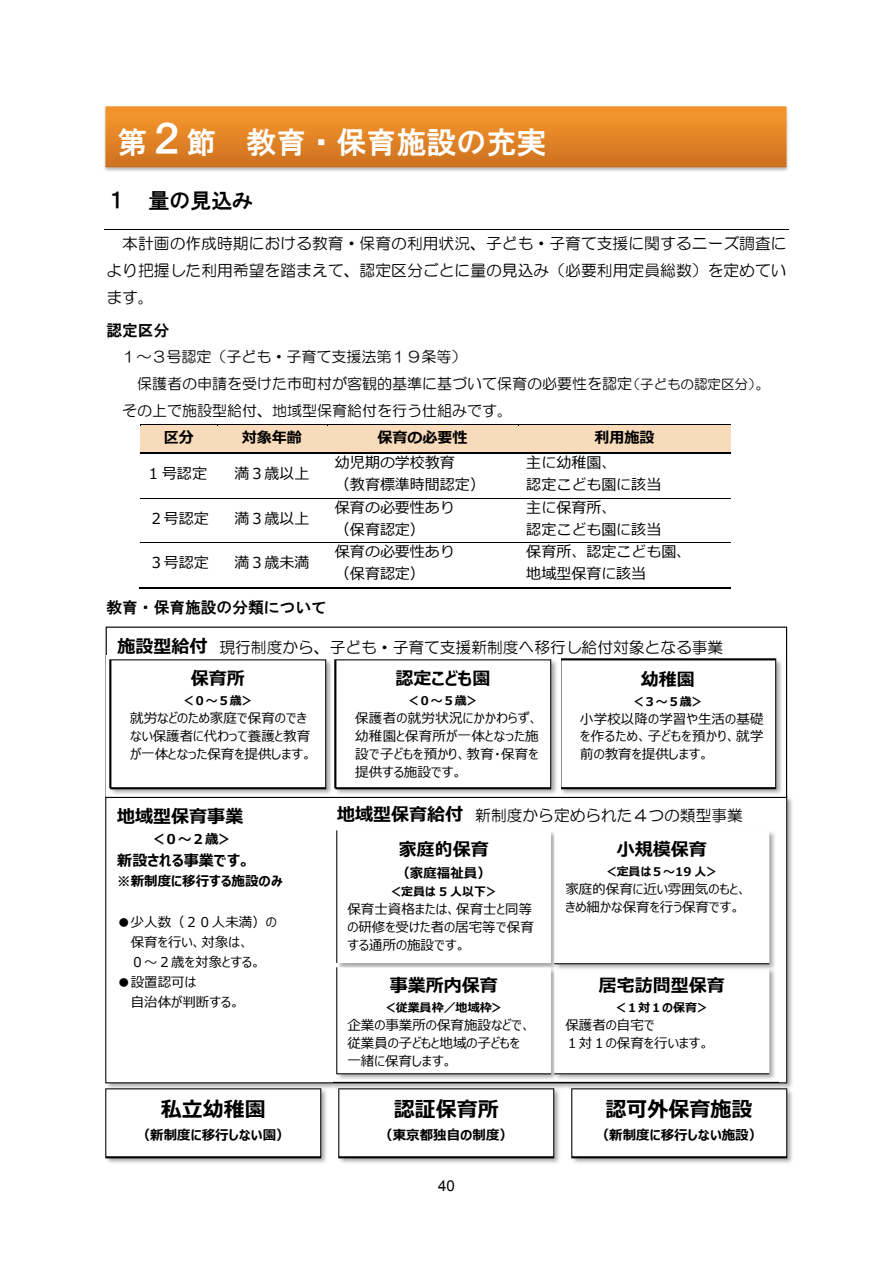
<style>
.page{position:relative;width:893px;height:1263px;background:#fff}
.page>*{position:absolute;margin:0;border:0;box-sizing:border-box;transform-origin:0 0}
.t1{font:39px "HGS Gothic E";color:#fff}
.t2{font:30px "HGS Gothic E";color:#fff}
.t3{font:700 21px "Meiryo UI";color:#000}
.t4{font:21px "HGS Gothic E";color:#000}
.t5{font:700 18px/32.2px "Meiryo UI";color:#000}
.t6{font:15.75px/27px "HG Maru Gothic MPRO";color:#000;text-align:justify}
.t7{font:15.75px "HGS Gothic E";color:#000}
.t8{font:15px/21.9px "Meiryo";color:#000}
.t9{font:15px/27px "HG Maru Gothic MPRO";color:#000}
.t10{font:700 15px "Meiryo";color:#000}
.t11{font:700 15px "Meiryo UI";color:#000}
.t12{font:15px "Arial";color:#000}
.t13{font:13.5px/17.9px "Meiryo UI";color:#000}
.t14{font:700 13.5px "Meiryo UI";color:#000}
.t15{font:13.5px "HG Maru Gothic MPRO";color:#000}
.t16{font:700 12px "Meiryo UI";color:#000}
.s1{font-size:13.5px}
</style>
<div class="page">
<hr style="left:104px;top:229px;width:685px;height:1px;background:#000">
<div style="left:141px;top:426px;width:76px;height:26px;background:#f8dbba"></div>
<div style="left:217px;top:426px;width:110px;height:26px;background:#f8dbba"></div>
<div style="left:327px;top:426px;width:191px;height:26px;background:#f8dbba"></div>
<div style="left:518px;top:426px;width:213px;height:26px;background:#f8dbba"></div>
<hr style="left:141px;top:424px;width:76px;height:2px;background:#000">
<hr style="left:217px;top:424px;width:110px;height:2px;background:#000">
<hr style="left:327px;top:424px;width:191px;height:2px;background:#000">
<hr style="left:518px;top:424px;width:213px;height:2px;background:#000">
<hr style="left:141px;top:452px;width:590px;height:2px;background:#000">
<hr style="left:141px;top:498px;width:590px;height:1px;background:#000">
<hr style="left:141px;top:542px;width:590px;height:1px;background:#000">
<hr style="left:140px;top:587px;width:77px;height:1px;background:#000">
<hr style="left:216px;top:587px;width:111px;height:1px;background:#000">
<hr style="left:326px;top:587px;width:192px;height:1px;background:#000">
<hr style="left:517px;top:587px;width:214px;height:1px;background:#000">
<img style="left:104px;top:106px;width:684px;height:65px">
<img style="left:105px;top:793px;width:687px;height:295px">
<svg style="left:106px;top:626px;width:681px;height:171px"></svg>
<img style="left:107px;top:655px;width:225px;height:142px">
<img style="left:561px;top:655px;width:225px;height:142px">
<img style="left:332px;top:655px;width:229px;height:142px">
<img style="left:333px;top:827px;width:218px;height:136px">
<img style="left:333px;top:963px;width:218px;height:119px">
<img style="left:551px;top:972px;width:228px;height:110px">
<img style="left:551px;top:827px;width:228px;height:145px">
<img style="left:568px;top:1084px;width:224px;height:79px">
<img style="left:335px;top:1084px;width:229px;height:79px">
<img style="left:105px;top:1084px;width:226px;height:79px">
<h2 class="t2" style="left:117px;top:127px;width:31px">第</h2>
<h1 class="t1" style="left:147px;top:119px;width:40px">２</h1>
<h2 class="t2" style="left:187px;top:127px;width:31px">節</h2>
<h2 class="t2" style="left:246px;top:127px;width:301px">教育・保育施設の充実</h2>
<h3 class="t4" style="left:148px;top:190px;width:106px">量の見込み</h3>
<h3 class="t4" style="left:106px;top:190px;width:22px">１</h3>
<p class="t6" style="left:106px;top:230px;width:682px;text-indent:16px">本計画の作成時期における教育・保育の利用状況、子ども・子育て支援に関するニーズ調査により把握した利用希望を踏まえて、認定区分ごとに量の見込み（必要利用定員総数）を定めています。</p>
<p class="t7" style="left:106px;top:322px;width:64px">認定区分</p>
<p class="t9" style="left:121px;top:344px;width:346px">１～３号認定（子ども・子育て支援法第１９条等(</p>
<p class="t9" style="left:748px;top:371px;width:24px">。<span class="s1">(</span></p>
<p class="t9" style="left:122px;top:371px;width:511px;text-indent:15px">保護者の申請を受けた市町村が客観的基準に基づいて保育の必要性を認定その上で施設型給付、地域型保育給付を行う仕組みです。</p>
<p class="t10" style="left:594px;top:427px;width:62px">利⽤施設</p>
<p class="t15" style="left:627px;top:378px;width:123px">（子どもの認定区分</p>
<p class="t10" style="left:242px;top:427px;width:62px">対象年齢</p>
<p class="t10" style="left:378px;top:427px;width:92px">保育の必要性</p>
<p class="t10" style="left:164px;top:427px;width:32px">区分</p>
<p class="t8" style="left:149px;top:463px;width:60px">1 号認定</p>
<p class="t8" style="left:234px;top:463px;width:77px">満３歳以上</p>
<p class="t8" style="left:149px;top:508px;width:62px">２号認定</p>
<p class="t8" style="left:234px;top:508px;width:77px">満３歳以上</p>
<p class="t8" style="left:149px;top:553px;width:62px">３号認定</p>
<p class="t8" style="left:234px;top:553px;width:77px">満３歳未満</p>
<p class="t7" style="left:106px;top:599px;width:222px">教育・保育施設の分類について</p>
<p class="t8" style="left:335px;top:453px;width:122px">幼児期の学校教育</p>
<p class="t8" style="left:335px;top:474px;width:152px">（教育標準時間認定(</p>
<p class="t8" style="left:335px;top:497px;width:122px">保育の必要性あり</p>
<p class="t8" style="left:335px;top:519px;width:92px">（保育認定(</p>
<p class="t8" style="left:335px;top:542px;width:122px">保育の必要性あり</p>
<p class="t8" style="left:335px;top:564px;width:92px">（保育認定(</p>
<p class="t8" style="left:526px;top:453px;width:137px">主に幼稚園、<br>認定こども園に該当</p>
<p class="t8" style="left:526px;top:497px;width:137px">主に保育所、<br>認定こども園に該当</p>
<p class="t8" style="left:526px;top:542px;width:166px">保育所、認定こども園、地域型保育に該当</p>
<h3 class="t5" style="left:191px;top:631px;width:56px;text-indent:-73px">施設型給付<br>保育所</h3>
<p class="t16" style="left:182px;top:693px;width:73px">＜０〜５歳&lt;</p>
<p class="t13" style="left:130px;top:710px;width:183px">就労などのため家庭で保育のできない保護者に代わって養護と教育が一体となった保育を提供します。</p>
<p class="t6" style="left:219px;top:634px;width:505px">現行制度から、子ども・子育て支援新制度へ移行し給付対象となる事業</p>
<h3 class="t5" style="left:396px;top:664px;width:96px">認定こども園</h3>
<p class="t16" style="left:407px;top:693px;width:73px">＜０〜５歳&lt;</p>
<p class="t13" style="left:355px;top:710px;width:185px;text-align:justify">保護者の就労状況にかかわらず、幼稚園と保育所が一体となった施設で子どもを預かり、教育・保育を提供する施設です。</p>
<h3 class="t5" style="left:641px;top:664px;width:55px">幼稚園</h3>
<p class="t16" style="left:632px;top:693px;width:73px">＜３〜５歳&lt;</p>
<p class="t13" style="left:580px;top:710px;width:185px;text-align:justify">⼩学校以降の学習や⽣活の基礎を作るため、子どもを預かり、就学前の教育を提供します。</p>
<h3 class="t5" style="left:117px;top:801px;width:127px">地域型保育事業</h3>
<p class="t14" style="left:151px;top:830px;width:82px">＜０〜２歳&lt;</p>
<p class="t11" style="left:117px;top:850px;width:134px">新設される事業です。</p>
<p class="t14" style="left:117px;top:872px;width:167px">※新制度に移⾏する施設のみ</p>
<p class="t13" style="left:131px;top:912px;width:148px;line-height:20.1px;text-indent:-14px">●少人数（２０人未満）の保育を⾏い、対象は、<br>０〜２歳を対象とする。</p>
<p class="t13" style="left:131px;top:972px;width:111px;line-height:20.1px;text-indent:-14px">●設置認可は<br>自治体が判断する。</p>
<h3 class="t3" style="left:161px;top:1095px;width:106px">私⽴幼稚園</h3>
<p class="t14" style="left:137px;top:1126px;width:154px">（新制度に移⾏しない園(</p>
<h3 class="t5" style="left:337px;top:799px;width:127px">地域型保育給付</h3>
<p class="t6" style="left:475px;top:802px;width:269px">新制度から定められた４つの類型事業</p>
<h3 class="t5" style="left:399px;top:834px;width:91px">家庭的保育</h3>
<p class="t14" style="left:396px;top:863px;width:96px">（家庭福祉員(</p>
<p class="t16" style="left:389px;top:884px;width:110px">＜定員は 5 ⼈以下&lt;</p>
<p class="t13" style="left:347px;top:901px;width:188px">保育士資格または、保育士と同等の研修を受けた者の居宅等で保育する通所の施設です。</p>
<h3 class="t5" style="left:390px;top:970px;width:109px">事業所内保育</h3>
<p class="t16" style="left:384px;top:999px;width:121px">＜従業員枠／地域枠&lt;</p>
<p class="t13" style="left:347px;top:1017px;width:185px">企業の事業所の保育施設などで、従業員の子どもと地域の子どもを一緒に保育します。</p>
<h3 class="t3" style="left:394px;top:1095px;width:106px">認証保育所</h3>
<p class="t14" style="left:379px;top:1126px;width:135px">（東京都独自の制度(</p>
<p class="t12" style="left:438px;top:1176px;width:18px">40</p>
<h3 class="t5" style="left:617px;top:834px;width:91px">小規模保育</h3>
<p class="t16" style="left:605px;top:863px;width:115px">＜定員は５〜19 人&lt;</p>
<p class="t13" style="left:565px;top:881px;width:183px">家庭的保育に近い雰囲気のもと、きめ細かな保育を⾏う保育です。</p>
<h3 class="t5" style="left:599px;top:970px;width:127px">居宅訪問型保育</h3>
<p class="t16" style="left:614px;top:999px;width:96px">＜１対１の保育&lt;</p>
<p class="t13" style="left:565px;top:1017px;width:145px">保護者の自宅で<br>１対１の保育を⾏います。</p>
<h3 class="t3" style="left:605px;top:1095px;width:148px">認可外保育施設</h3>
<p class="t14" style="left:596px;top:1126px;width:168px">（新制度に移⾏しない施設(</p>
</div>
